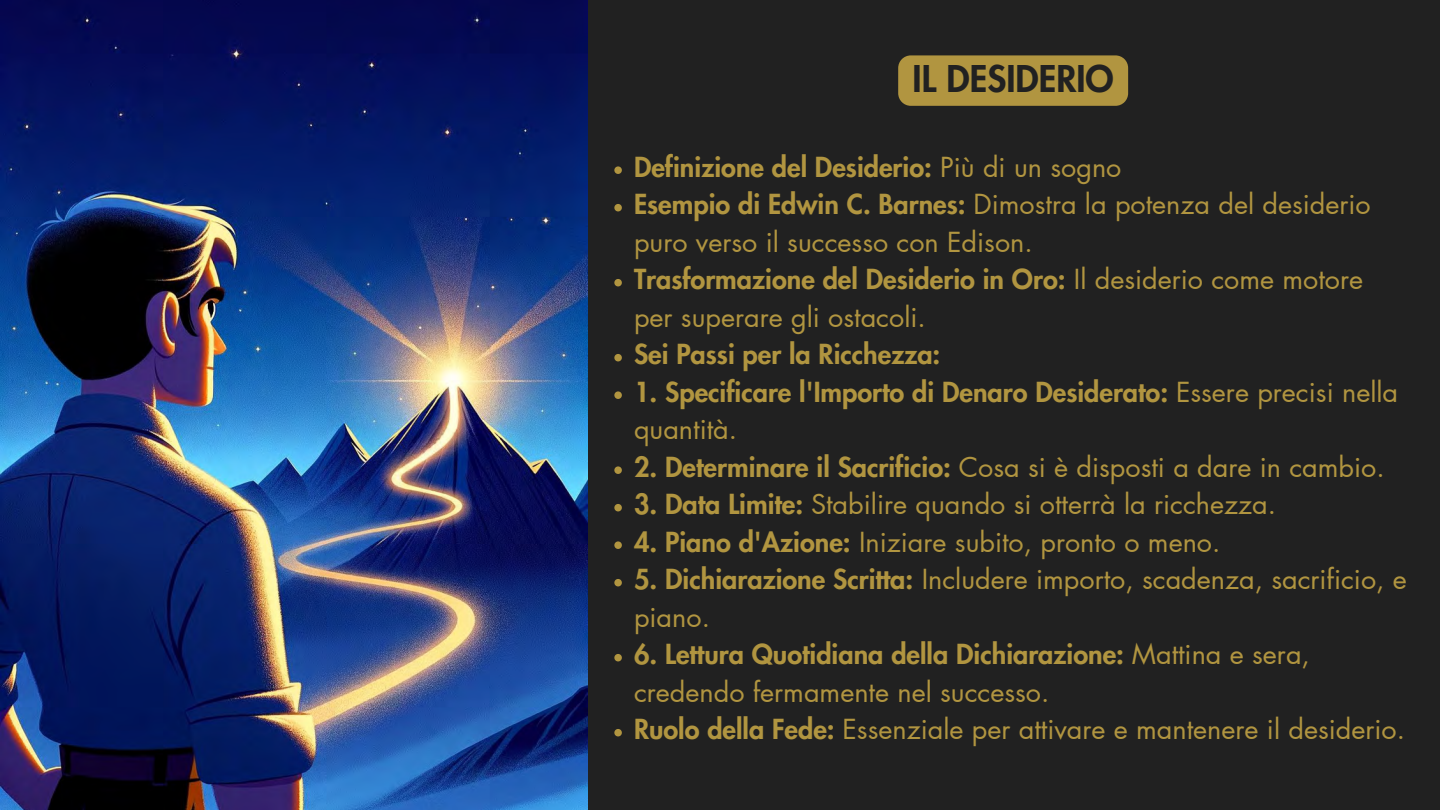
<style>
.page{position:relative;width:1440px;height:810px;background:#212121}
.page>*{position:absolute;margin:0;border:0;box-sizing:border-box;transform-origin:0 0}
.t1{font:800 36px "Futura LT Pro";color:#212121}
.t2{font:27px/37.5px "Futura LT Pro";color:#b19540}
.t3{font:800 27px/37.5px "Futura LT Pro";color:#b19540}
.s1{font-weight:400}
.s2{font-weight:800}
</style>
<div class="page">
<img style="left:0;top:0;width:588px;height:810px">
<svg style="left:614px;top:166px;width:8px;height:8px"></svg>
<svg style="left:614px;top:204px;width:8px;height:7px"></svg>
<svg style="left:614px;top:279px;width:8px;height:7px"></svg>
<svg style="left:614px;top:354px;width:8px;height:7px"></svg>
<svg style="left:614px;top:391px;width:8px;height:8px"></svg>
<svg style="left:614px;top:466px;width:8px;height:8px"></svg>
<svg style="left:614px;top:504px;width:8px;height:7px"></svg>
<svg style="left:614px;top:541px;width:8px;height:8px"></svg>
<svg style="left:614px;top:579px;width:8px;height:7px"></svg>
<svg style="left:614px;top:654px;width:8px;height:7px"></svg>
<svg style="left:614px;top:729px;width:8px;height:7px"></svg>
<div style="left:898px;top:55px;width:230px;height:51px;background:#b19540"></div>
<p class="t1" style="left:913px;top:62px;width:203px">IL DESIDERIO</p>
<h1 class="t3" style="left:634px;top:149px;width:489px">Definizione del Desiderio: <span class="s1">Più di un sogno</span></h1>
<p class="t2" style="left:634px;top:187px;width:738px"><span class="s2">Esempio di Edwin C. Barnes:</span> Dimostra la potenza del desiderio puro verso il successo con Edison.</p>
<p class="t2" style="left:634px;top:262px;width:731px"><span class="s2">Trasformazione del Desiderio in Oro:</span> Il desiderio come motore per superare gli ostacoli.</p>
<p class="t3" style="left:634px;top:337px;width:308px">Sei Passi per la Ricchezza:</p>
<p class="t3" style="left:634px;top:374px;width:766px">1. Specificare l'Importo di Denaro Desiderato: <span class="s1">Essere precisi nella quantità.</span></p>
<p class="t2" style="left:634px;top:449px;width:752px"><span class="s2">2. Determinare il Sacrificio:</span> Cosa si è disposti a dare in cambio.</p>
<p class="t2" style="left:634px;top:487px;width:644px"><span class="s2">3. Data Limite:</span> Stabilire quando si otterrà la ricchezza.</p>
<p class="t2" style="left:634px;top:524px;width:588px"><span class="s2">4. Piano d'Azione:</span> Iniziare subito, pronto o meno.</p>
<p class="t2" style="left:634px;top:562px;width:774px"><span class="s2">5. Dichiarazione Scritta:</span> Includere importo, scadenza, sacrificio, e piano.</p>
<p class="t2" style="left:634px;top:637px;width:677px"><span class="s2">6. Lettura Quotidiana della Dichiarazione:</span> Mattina e sera, credendo fermamente nel successo.</p>
<p class="t2" style="left:634px;top:712px;width:773px"><span class="s2">Ruolo della Fede:</span> Essenziale per attivare e mantenere il desiderio.</p>
</div>
